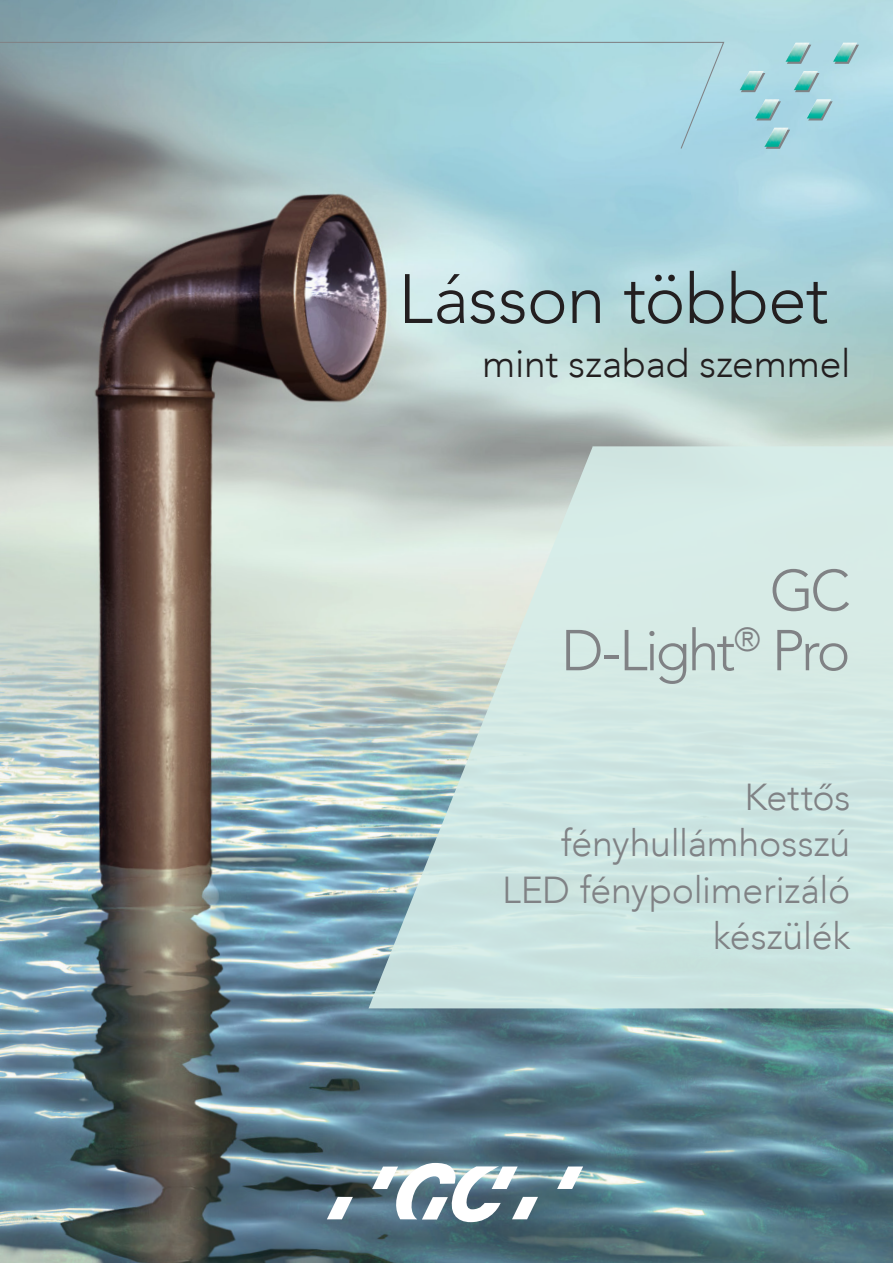
<style>
.page{position:relative;width:893px;height:1263px;background:#fff}
.page>*{position:absolute;margin:0;border:0;box-sizing:border-box;transform-origin:0 0}
.Teksten-E{font:300 69px "Avenir";letter-spacing:-.01em;color:#231f20}
.Teksten-E-2{font:300 57px "Avenir";letter-spacing:-.06em;color:#808285}
.Teksten-E-3{font:300 39px "Avenir";letter-spacing:-.005em;color:#231f20}
.Teksten-E-4{font:300 37.5px "Avenir";letter-spacing:-.005em;color:#808285}
</style>
<div class="page">
<img style="left:0;top:0;width:893px;height:1263px">
<svg style="left:557px;top:1166px;width:26px;height:23px"></svg>
<svg style="left:372px;top:1163px;width:166px;height:59px"></svg>
<svg style="left:327px;top:1197px;width:26px;height:22px"></svg>
<svg style="left:369px;top:446px;width:524px;height:562px;background:#cce1dd"></svg>
<svg style="left:0;top:41px;width:725px;height:109px;background:#9dc2c9"></svg>
<svg style="left:787px;top:45px;width:24px;height:19px"></svg>
<svg style="left:741px;top:73px;width:24px;height:19px"></svg>
<svg style="left:756px;top:101px;width:25px;height:19px"></svg>
<svg style="left:834px;top:45px;width:25px;height:19px"></svg>
<svg style="left:795px;top:73px;width:24px;height:19px"></svg>
<svg style="left:808px;top:101px;width:25px;height:19px"></svg>
<svg style="left:766px;top:130px;width:24px;height:19px"></svg>
<img style="left:785px;top:43px;width:25px;height:19px">
<img style="left:739px;top:71px;width:25px;height:19px">
<img style="left:755px;top:99px;width:24px;height:19px">
<img style="left:833px;top:43px;width:24px;height:19px">
<img style="left:793px;top:71px;width:25px;height:19px">
<img style="left:807px;top:99px;width:24px;height:19px">
<img style="left:764px;top:128px;width:24px;height:19px">
<p class="Teksten-E" style="left:398px;top:259px;width:432px">Lásson többet</p>
<p class="Teksten-E-3" style="left:482px;top:341px;width:370px">mint szabad szemmel</p>
<p class="Teksten-E-2" style="left:770px;top:557px;width:82px">GC</p>
<p class="Teksten-E-2" style="left:561px;top:617px;width:291px">D-Light<sup>®</sup> Pro</p>
<p class="Teksten-E-4" style="left:744px;top:775px;width:108px">Kettős</p>
<p class="Teksten-E-4" style="left:561px;top:821px;width:291px">fényhullámhosszú</p>
<p class="Teksten-E-4" style="left:502px;top:868px;width:350px">LED fénypolimerizáló</p>
<p class="Teksten-E-4" style="left:713px;top:914px;width:139px">készülék</p>
</div>
